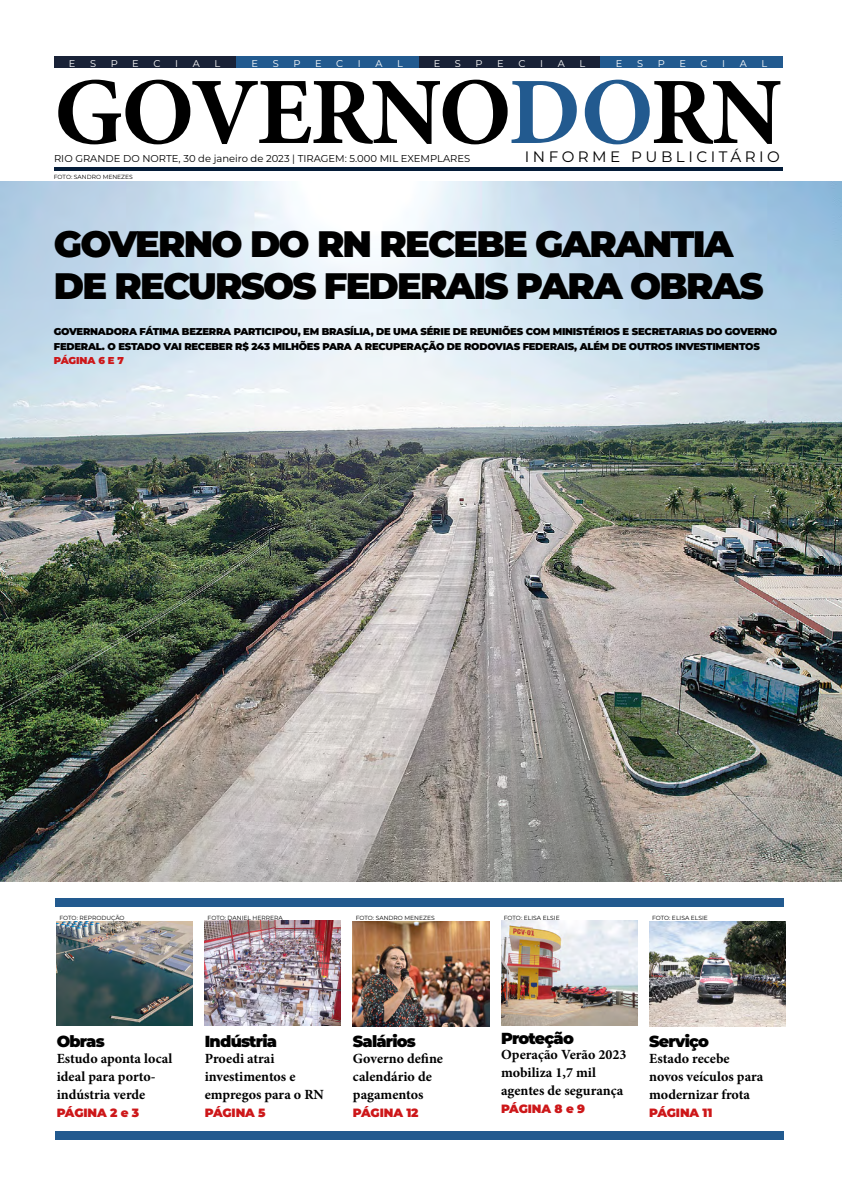
<style>
.page{position:relative;width:842px;height:1191px;background:#fff}
.page>*{position:absolute;margin:0;border:0;box-sizing:border-box;transform-origin:0 0}
.t1{font:700 95.2px "Minion Pro";letter-spacing:-.02em;color:#000}
.t2{font:900 36.8px/42px "Montserrat";letter-spacing:-.05em;color:#000}
.t3{font:900 16px "Montserrat";letter-spacing:-.05em;color:#000}
.t4{font:15.1px "Montserrat";letter-spacing:.23em;color:#000}
.t5{font:700 14px/18px "Minion Pro";color:#000}
.t6{font:900 12px "Montserrat";letter-spacing:-.01em;color:#cd1719}
.t7{font:10px "Montserrat";color:#000}
.t8{font:900 10px "Montserrat";letter-spacing:-.01em;color:#cd1719}
.t9{font:900 9.9px/14.9px "Montserrat";letter-spacing:-.025em;color:#000}
.t10{font:9.8px "Montserrat";color:#fff}
.t11{font:6px "Montserrat";color:#000}
.s1{color:#225a8f}
</style>
<div class="page">
<img style="left:0;top:182px;width:842px;height:699px">
<div style="left:55px;top:1131px;width:729px;height:9px;background:#225a8f"></div>
<div style="left:55px;top:898px;width:729px;height:9px;background:#225a8f"></div>
<div style="left:54px;top:57px;width:182px;height:11px;background:#192237"></div>
<hr style="left:54px;top:167px;width:729px;height:4px;background:#041c38">
<div style="left:418px;top:57px;width:182px;height:11px;background:#192237"></div>
<div style="left:236px;top:57px;width:182px;height:11px;background:#225a8f"></div>
<div style="left:600px;top:57px;width:183px;height:11px;background:#225a8f"></div>
<img style="left:57px;top:921px;width:136px;height:104px">
<img style="left:353px;top:922px;width:136px;height:105px">
<img style="left:205px;top:920px;width:136px;height:105px">
<img style="left:501px;top:921px;width:136px;height:105px">
<img style="left:649px;top:922px;width:136px;height:105px">
<p class="t10" style="left:69px;top:56px;width:8px">E</p>
<p class="t10" style="left:90px;top:56px;width:8px">S</p>
<p class="t10" style="left:111px;top:56px;width:9px">P</p>
<p class="t10" style="left:132px;top:56px;width:8px">E</p>
<p class="t10" style="left:153px;top:56px;width:9px">C</p>
<p class="t10" style="left:175px;top:56px;width:4px">I</p>
<p class="t10" style="left:193px;top:56px;width:9px">A</p>
<p class="t10" style="left:214px;top:56px;width:7px">L</p>
<p class="t10" style="left:252px;top:56px;width:8px">E</p>
<p class="t10" style="left:273px;top:56px;width:8px">S</p>
<p class="t10" style="left:293px;top:56px;width:9px">P</p>
<p class="t10" style="left:315px;top:56px;width:8px">E</p>
<p class="t10" style="left:336px;top:56px;width:9px">C</p>
<p class="t10" style="left:358px;top:56px;width:4px">I</p>
<p class="t10" style="left:376px;top:56px;width:9px">A</p>
<p class="t10" style="left:397px;top:56px;width:7px">L</p>
<p class="t10" style="left:434px;top:56px;width:8px">E</p>
<p class="t10" style="left:455px;top:56px;width:8px">S</p>
<p class="t10" style="left:476px;top:56px;width:9px">P</p>
<p class="t10" style="left:497px;top:56px;width:8px">E</p>
<p class="t10" style="left:518px;top:56px;width:9px">C</p>
<p class="t10" style="left:540px;top:56px;width:4px">I</p>
<p class="t10" style="left:558px;top:56px;width:9px">A</p>
<p class="t10" style="left:579px;top:56px;width:7px">L</p>
<p class="t10" style="left:616px;top:56px;width:8px">E</p>
<p class="t10" style="left:637px;top:56px;width:8px">S</p>
<p class="t10" style="left:658px;top:56px;width:9px">P</p>
<p class="t10" style="left:679px;top:56px;width:8px">E</p>
<p class="t10" style="left:700px;top:56px;width:9px">C</p>
<p class="t10" style="left:722px;top:56px;width:4px">I</p>
<p class="t10" style="left:740px;top:56px;width:9px">A</p>
<p class="t10" style="left:761px;top:56px;width:7px">L</p>
<h1 class="t1" style="left:54px;top:45px;width:729px">GOVERNO<span class="s1">DO</span>RN</h1>
<p class="t7" style="left:54px;top:152px;width:418px">RIO GRANDE DO NORTE, 30 de janeiro de 2023 | TIRAGEM: 5.000 MIL EXEMPLARES</p>
<p class="t4" style="left:525px;top:146px;width:257px">INFORME PUBLICITÁRIO</p>
<p class="t11" style="left:54px;top:173px;width:80px">FOTO: SANDRO MENEZES</p>
<h2 class="t2" style="left:54px;top:220px;width:711px">GOVERNO DO RN RECEBE GARANTIA<br>DE RECURSOS FEDERAIS PARA OBRAS</h2>
<p class="t9" style="left:54px;top:323px;width:725px">GOVERNADORA FÁTIMA BEZERRA PARTICIPOU, EM BRASÍLIA, DE UMA SÉRIE DE REUNIÕES COM MINISTÉRIOS E SECRETARIAS DO GOVERNO<br>FEDERAL. O ESTADO VAI RECEBER R$ 243 MILHÕES PARA A RECUPERAÇÃO DE RODOVIAS FEDERAIS, ALÉM DE OUTROS INVESTIMENTOS</p>
<p class="t8" style="left:54px;top:353px;width:71px">PÁGINA 6 E 7</p>
<p class="t11" style="left:60px;top:913px;width:67px">FOTO: REPRODUÇÃO</p>
<p class="t11" style="left:208px;top:913px;width:77px">FOTO: DANIEL HERRERA</p>
<p class="t11" style="left:356px;top:914px;width:80px">FOTO: SANDRO MENEZES</p>
<p class="t11" style="left:504px;top:914px;width:57px">FOTO: ELISA ELSIE</p>
<p class="t11" style="left:652px;top:914px;width:57px">FOTO: ELISA ELSIE</p>
<p class="t3" style="left:57px;top:1029px;width:50px">Obras</p>
<p class="t3" style="left:205px;top:1029px;width:74px">Indústria</p>
<p class="t3" style="left:353px;top:1029px;width:64px">Salários</p>
<p class="t3" style="left:501px;top:1026px;width:74px">Proteção</p>
<p class="t3" style="left:649px;top:1029px;width:61px">Serviço</p>
<p class="t5" style="left:501px;top:1045px;width:127px">Operação Verão 2023 mobiliza 1,7 mil agentes de segurança</p>
<p class="t6" style="left:501px;top:1100px;width:86px">PÁGINA 8 e 9</p>
<p class="t5" style="left:57px;top:1049px;width:117px">Estudo aponta local ideal para porto&shy;indústria verde</p>
<p class="t6" style="left:57px;top:1103px;width:84px">PÁGINA 2 e 3</p>
<p class="t5" style="left:205px;top:1049px;width:121px">Proedi atrai investimentos e empregos para o RN</p>
<p class="t6" style="left:205px;top:1103px;width:62px">PÁGINA 5</p>
<p class="t5" style="left:353px;top:1049px;width:92px">Governo define calendário de pagamentos</p>
<p class="t6" style="left:353px;top:1103px;width:67px">PÁGINA 12</p>
<p class="t5" style="left:649px;top:1049px;width:116px">Estado recebe novos veículos para modernizar frota</p>
<p class="t6" style="left:649px;top:1103px;width:65px">PÁGINA 11</p>
</div>
